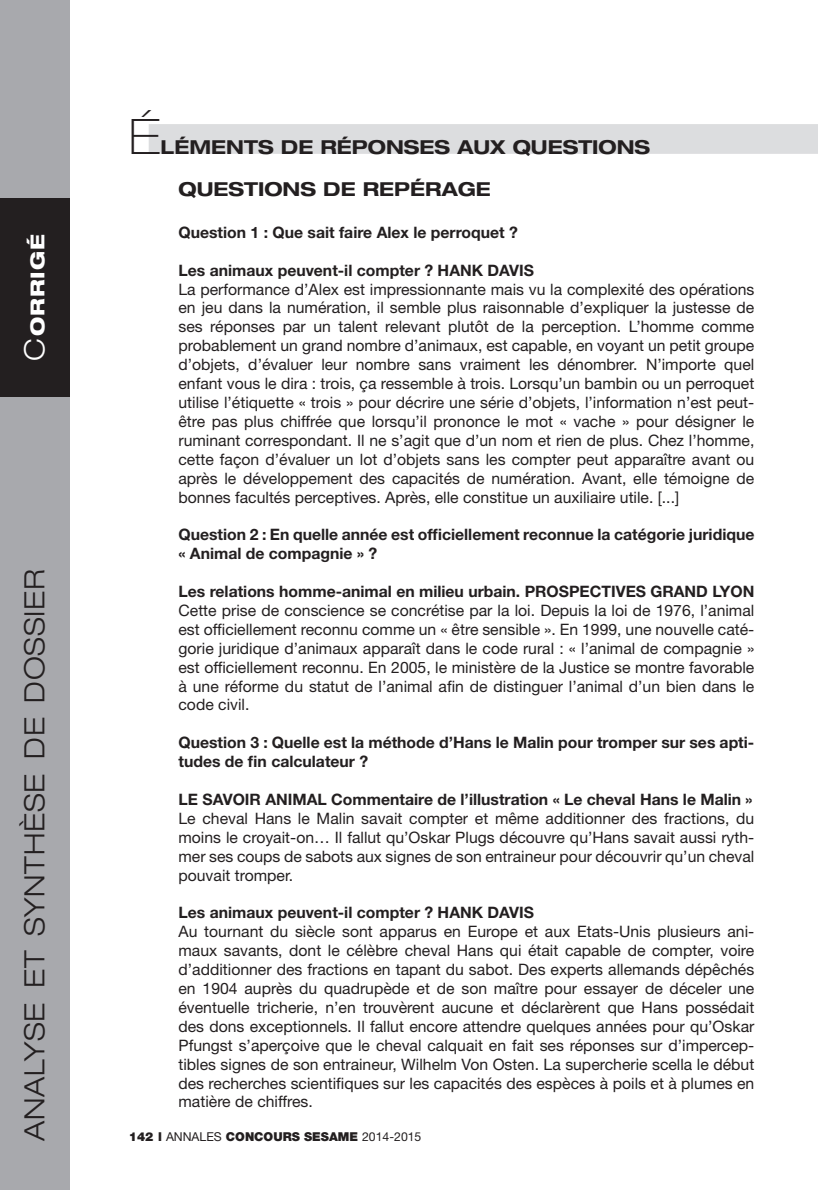
<style>
.page{position:relative;width:818px;height:1190px;background:#fff}
.page>*{position:absolute;margin:0;border:0;box-sizing:border-box;transform-origin:0 0}
.t1{font:100 expanded 49px "Helvetica Neue LT Std";color:#231f20}
.t2{font:300 expanded 28px "Helvetica Neue LT Std";letter-spacing:.03em;color:#231f20}
.t3{font:700 expanded 19.25px/42px "Helvetica Neue LT Std";color:#231f20}
.t4{font:800 expanded 19.25px "Helvetica Neue LT Std";letter-spacing:.05em;color:#fff}
.t5{font:15.75px/18.9px "Helvetica Neue LT Std";color:#231f20;text-align:justify}
.t6{font:700 15.75px/18.9px "Helvetica Neue LT Std";color:#231f20}
.t7{font:900 12.25px "Helvetica Neue LT Std";color:#231f20}
.s1{font-weight:300;font-size:28px}
.s2{font-weight:400}
</style>
<div class="page">
<div style="left:0;top:0;width:69px;height:1190px;background:#a8a9ad"></div>
<div style="left:0;top:198px;width:69px;height:199px;background:#231f20"></div>
<div style="left:149px;top:124px;width:668px;height:30px;background:#dcdddf"></div>
<p class="t4" style="left:25px;top:361px;width:128px;rotate:-90deg"><span class="s1">C</span>ORRIGÉ</p>
<h2 class="t2" style="left:18px;top:1141px;width:574px;rotate:-90deg">ANALYSE ET SYNTHÈSE DE DOSSIER</h2>
<h1 class="t1" style="left:129px;top:107px;width:33px">É</h1>
<p class="t3" style="left:178px;top:125px;width:473px;text-indent:-18px">LÉMENTS DE RÉPONSES AUX QUESTIONS<br>QUESTIONS DE REPÉRAGE</p>
<p class="t6" style="left:178px;top:222px;width:341px">Question 1 : Que sait faire Alex le perroquet ?</p>
<p class="t6" style="left:178px;top:260px;width:357px">Les animaux peuvent-il compter ? HANK DAVIS</p>
<p class="t5" style="left:178px;top:279px;width:577px">La performance d’Alex est impressionnante mais vu la complexité des opérations en jeu dans la numération, il semble plus raisonnable d’expliquer la justesse de ses réponses par un talent relevant plutôt de la perception. L’homme comme probablement un grand nombre d’animaux, est capable, en voyant un petit groupe d’objets, d’évaluer leur nombre sans vraiment les dénombrer. N’importe quel enfant vous le dira : trois, ça ressemble à trois. Lorsqu’un bambin ou un perroquet utilise l’étiquette « trois » pour décrire une série d’objets, l’information n’est peut&shy;être pas plus chiffrée que lorsqu’il prononce le mot « vache » pour désigner le ruminant correspondant. Il ne s’agit que d’un nom et rien de plus. Chez l’homme, cette façon d’évaluer un lot d’objets sans les compter peut apparaître avant ou après le développement des capacités de numération. Avant, elle témoigne de bonnes facultés perceptives. Après, elle constitue un auxiliaire utile. [...]</p>
<p class="t6" style="left:178px;top:525px;width:577px">Question 2 : En quelle année est officiellement reconnue la catégorie juridique « Animal de compagnie » ?</p>
<p class="t6" style="left:178px;top:582px;width:577px">Les relations homme-animal en milieu urbain. PROSPECTIVES GRAND LYON</p>
<p class="t5" style="left:178px;top:601px;width:577px">Cette prise de conscience se concrétise par la loi. Depuis la loi de 1976, l’animal est officiellement reconnu comme un « être sensible ». En 1999, une nouvelle caté&shy;gorie juridique d’animaux apparaît dans le code rural : « l’animal de compagnie » est officiellement reconnu. En 2005, le ministère de la Justice se montre favorable à une réforme du statut de l’animal afin de distinguer l’animal d’un bien dans le code civil.</p>
<p class="t6" style="left:178px;top:733px;width:577px">Question 3 : Quelle est la méthode d’Hans le Malin pour tromper sur ses apti&shy;tudes de fin calculateur ?</p>
<p class="t6" style="left:178px;top:789px;width:575px">LE SAVOIR ANIMAL Commentaire de l’illustration « Le cheval Hans le Malin »</p>
<p class="t5" style="left:178px;top:808px;width:577px">Le cheval Hans le Malin savait compter et même additionner des fractions, du moins le croyait-on… Il fallut qu’Oskar Plugs découvre qu’Hans savait aussi ryth&shy;mer ses coups de sabots aux signes de son entraineur pour découvrir qu’un cheval pouvait tromper.</p>
<p class="t6" style="left:178px;top:903px;width:357px">Les animaux peuvent-il compter ? HANK DAVIS</p>
<p class="t5" style="left:178px;top:922px;width:577px">Au tournant du siècle sont apparus en Europe et aux Etats-Unis plusieurs ani&shy;maux savants, dont le célèbre cheval Hans qui était capable de compter, voire d’additionner des fractions en tapant du sabot. Des experts allemands dépêchés en 1904 auprès du quadrupède et de son maître pour essayer de déceler une éventuelle tricherie, n’en trouvèrent aucune et déclarèrent que Hans possédait des dons exceptionnels. Il fallut encore attendre quelques années pour qu’Oskar Pfungst s’aperçoive que le cheval calquait en fait ses réponses sur d’impercep&shy;tibles signes de son entraineur, Wilhelm Von Osten. La supercherie scella le début des recherches scientifiques sur les capacités des espèces à poils et à plumes en matière de chiffres.</p>
<p class="t7" style="left:129px;top:1129px;width:294px">142 l <span class="s2">ANNALES</span> CONCOURS SESAME <span class="s2">2014-2015</span></p>
</div>
